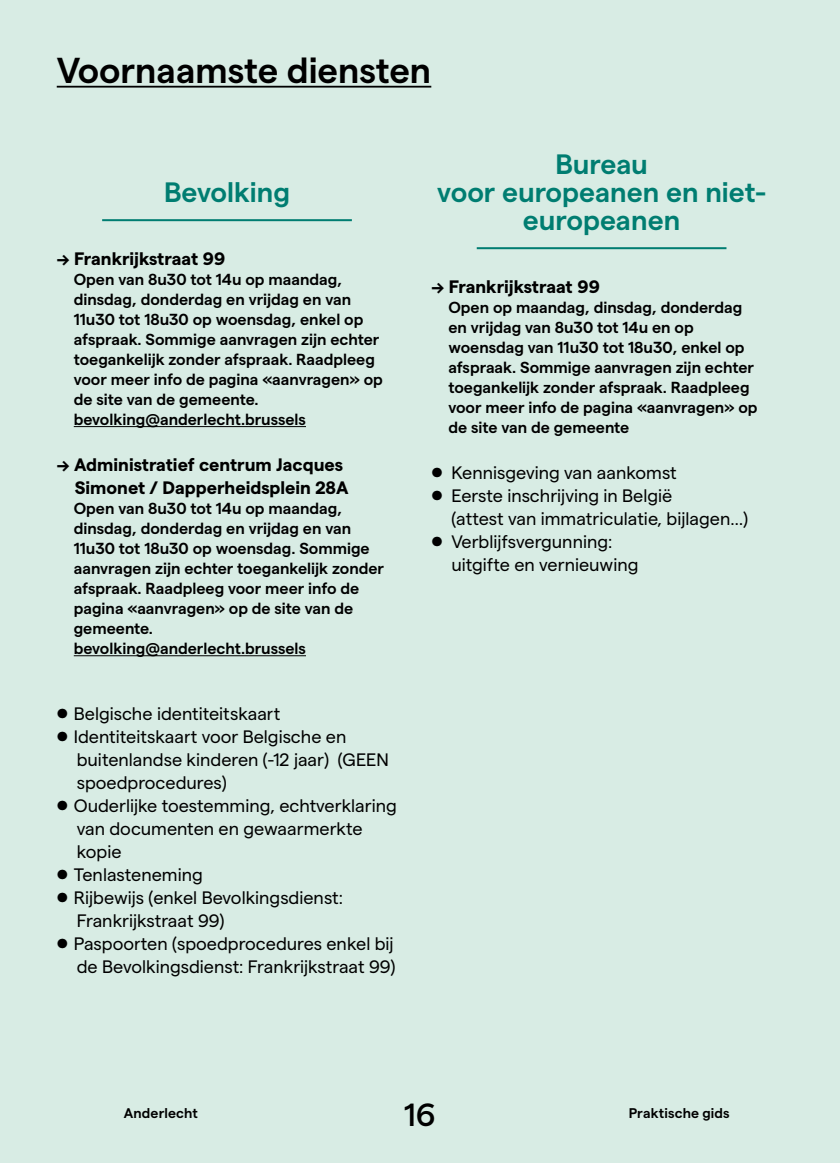
<style>
.page{position:relative;width:840px;height:1163px;background:#fff}
.page>*{position:absolute;margin:0;border:0;box-sizing:border-box;transform-origin:0 0}
.t1{font:600 36px "Matter SQ";color:#000}
.t2{font:500 32px "Matter SQ";color:#000}
.t3{font:600 28px/28px "Matter SQ";color:#007d71;text-align:center}
.t4{font:18px/23px "Matter SQ";color:#000}
.t5{font:700 18px/23px "Matter SQ";color:#000}
.t6{font:600 16px/20px "Matter SQ";color:#000}
.t7{font:600 14px "Matter SQ";letter-spacing:.01em;color:#000}
.s1{font-weight:600;font-size:24px}
</style>
<div class="page">
<div style="left:0;top:0;width:839px;height:1162px;background:#d8ece4"></div>
<hr style="left:57px;top:86px;width:374px;height:2px;background:#000">
<hr style="left:102px;top:219px;width:249px;height:2px;background:#007d71">
<hr style="left:74px;top:426px;width:232px;height:1px;background:#000">
<hr style="left:74px;top:655px;width:232px;height:1px;background:#000">
<hr style="left:476px;top:247px;width:250px;height:2px;background:#007d71">
<h1 class="t1" style="left:57px;top:44px;width:376px">Voornaamste diensten</h1>
<h3 class="t3" style="left:164px;top:176px;width:127px">Bevolking</h3>
<h3 class="t3" style="left:437px;top:148px;width:330px">Bureau<br>voor europeanen en niet&shy;europeanen</h3>
<p class="t5" style="left:57px;top:245px;width:170px">-&gt; Frankrijkstraat 99</p>
<p class="t6" style="left:74px;top:268px;width:310px">Open van 8u30 tot 14u op maandag, dinsdag, donderdag en vrijdag en van 11u30 tot 18u30 op woensdag, enkel op afspraak. Sommige aanvragen zijn echter toegankelijk zonder afspraak. Raadpleeg voor meer info de pagina «aanvragen» op de site van de gemeente. bevolking@anderlecht.brussels</p>
<p class="t5" style="left:75px;top:451px;width:275px;text-indent:-18px">-&gt; Administratief centrum Jacques<br>Simonet / Dapperheidsplein 28A</p>
<p class="t6" style="left:74px;top:497px;width:312px">Open van 8u30 tot 14u op maandag, dinsdag, donderdag en vrijdag en van 11u30 tot 18u30 op woensdag. Sommige aanvragen zijn echter toegankelijk zonder afspraak. Raadpleeg voor meer info de pagina «aanvragen» op de site van de gemeente. bevolking@anderlecht.brussels</p>
<p class="t4" style="left:57px;top:700px;width:225px"><span class="s1">•</span> Belgische identiteitskaart</p>
<p class="t4" style="left:77px;top:723px;width:313px;text-indent:-20px"><span class="s1">•</span> Identiteitskaart voor Belgische en buitenlandse kinderen (-12 jaar) (GEEN spoedprocedures)</p>
<p class="t4" style="left:77px;top:792px;width:321px;text-indent:-20px"><span class="s1">•</span> Ouderlijke toestemming, echtverklaring van documenten en gewaarmerkte kopie</p>
<p class="t4" style="left:57px;top:861px;width:147px"><span class="s1">•</span> Tenlasteneming</p>
<p class="t4" style="left:77px;top:884px;width:268px;text-indent:-20px"><span class="s1">•</span> Rijbewijs (enkel Bevolkingsdienst:<br>Frankrijkstraat 99)</p>
<p class="t4" style="left:57px;top:930px;width:340px;text-align:right"><span class="s1">•</span> Paspoorten (spoedprocedures enkel bij de Bevolkingsdienst: Frankrijkstraat 99)</p>
<p class="t5" style="left:431px;top:273px;width:170px">-&gt; Frankrijkstraat 99</p>
<p class="t6" style="left:448px;top:296px;width:310px">Open op maandag, dinsdag, donderdag en vrijdag van 8u30 tot 14u en op woensdag van 11u30 tot 18u30, enkel op afspraak. Sommige aanvragen zijn echter toegankelijk zonder afspraak. Raadpleeg voor meer info de pagina «aanvragen» op de site van de gemeente</p>
<p class="t4" style="left:431px;top:459px;width:247px"><span class="s1">•</span> Kennisgeving van aankomst</p>
<p class="t4" style="left:451px;top:482px;width:298px;text-indent:-20px"><span class="s1">•</span> Eerste inschrijving in België<br>(attest van immatriculatie, bijlagen…)</p>
<p class="t4" style="left:451px;top:528px;width:188px;text-indent:-20px"><span class="s1">•</span> Verblijfsvergunning: uitgifte en vernieuwing</p>
<p class="t7" style="left:124px;top:1102px;width:76px">Anderlecht</p>
<h2 class="t2" style="left:404px;top:1090px;width:33px">16</h2>
<p class="t7" style="left:628px;top:1102px;width:102px">Praktische gids</p>
</div>
